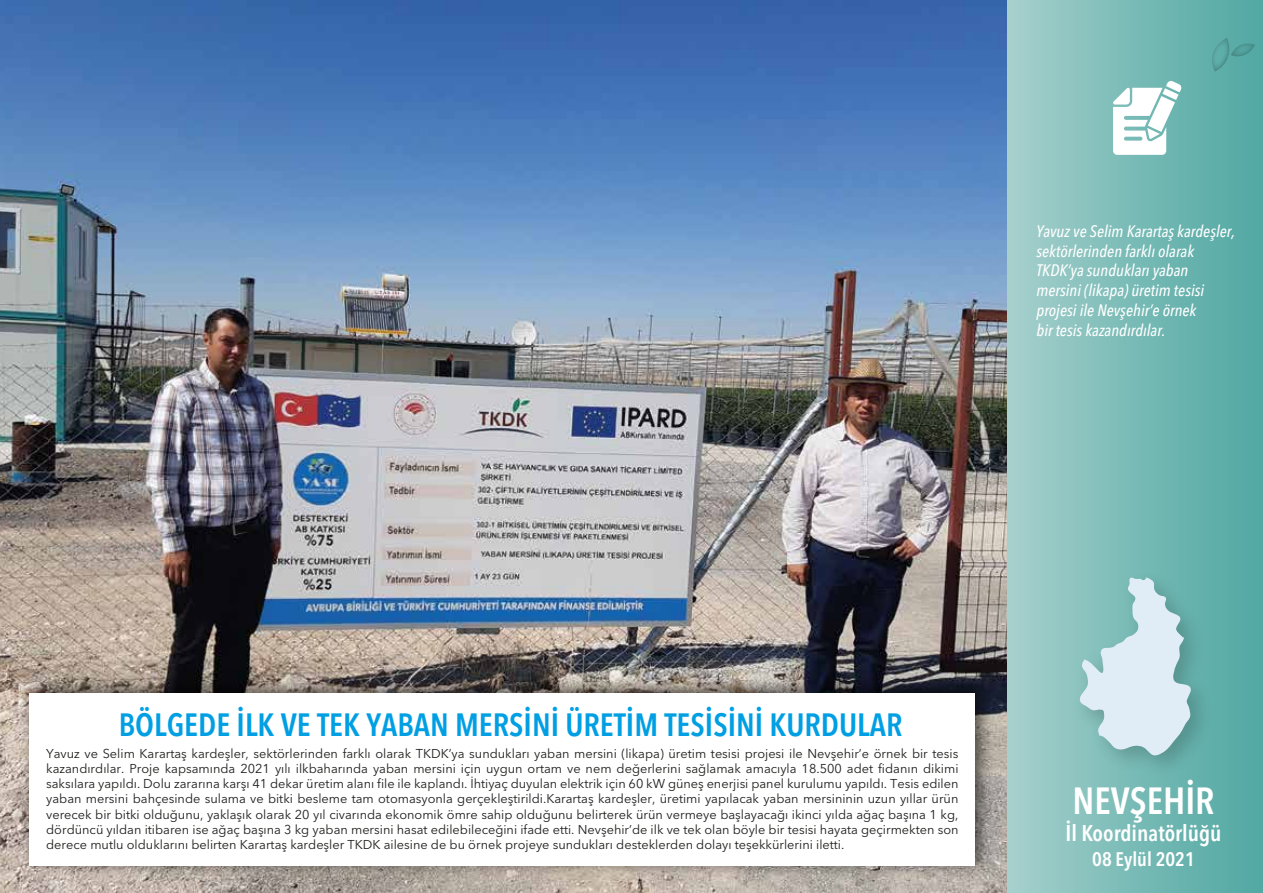
<style>
.page{position:relative;width:1263px;height:893px;background:#fff}
.page>*{position:absolute;margin:0;border:0;box-sizing:border-box;transform-origin:0 0}
.t1{font:600 condensed 37.5px "Avenir Next LT Pro";color:#fff}
.t2{font:600 condensed 31.95px "Avenir Next LT Pro";color:#009fe3}
.t3{font:600 condensed 22.5px "Avenir Next LT Pro";color:#fff}
.t4{font:600 condensed 19.5px "Avenir Next LT Pro";color:#fff}
.t5{font:italic 500 condensed 16.5px/19.8px "Avenir Next LT Pro";color:#fff}
.t6{font:12.75px/15.3px "Avenir Next LT Pro";color:#1d1d1b;text-align:justify}
</style>
<div class="page">
<img style="left:0;top:0;width:1008px;height:893px">
<div style="left:1008px;top:0;width:255px;height:893px;background:linear-gradient(to right,#a5cfcc,#4fa7a1)"></div>
<svg style="left:1212px;top:38px;width:43px;height:34px"></svg>
<svg style="left:1112px;top:81px;width:70px;height:74px"></svg>
<img style="left:11px;top:667px;width:991px;height:218px">
<div style="left:30px;top:693px;width:945px;height:173px;background:#fff"></div>
<img style="left:1064px;top:562px;width:157px;height:223px">
<svg style="left:1078px;top:576px;width:115px;height:181px;background:#b2d4d8"></svg>
<p class="t5" style="left:1036px;top:221px;width:200px">Yavuz ve Selim Karartaş kardeşler, sektörlerinden farklı olarak<br>TKDK’ya sundukları yaban mersini (likapa) üretim tesisi projesi ile Nevşehir’e örnek<br>bir tesis kazandırdılar.</p>
<h2 class="t2" style="left:119px;top:705px;width:785px">BÖLGEDE İLK VE TEK YABAN MERSİNİ ÜRETİM TESİSİNİ KURDULAR</h2>
<p class="t6" style="left:46px;top:745px;width:914px">Yavuz ve Selim Karartaş kardeşler, sektörlerinden farklı olarak TKDK’ya sundukları yaban mersini (likapa) üretim tesisi projesi ile Nevşehir’e örnek bir tesis kazandırdılar. Proje kapsamında 2021 yılı ilkbaharında yaban mersini için uygun ortam ve nem değerlerini sağlamak amacıyla 18.500 adet fidanın dikimi saksılara yapıldı. Dolu zararına karşı 41 dekar üretim alanı file ile kaplandı. İhtiyaç duyulan elektrik için 60 kW güneş enerjisi panel kurulumu yapıldı. Tesis edilen yaban mersini bahçesinde sulama ve bitki besleme tam otomasyonla gerçekleştirildi.Karartaş kardeşler, üretimi yapılacak yaban mersininin uzun yıllar ürün verecek bir bitki olduğunu, yaklaşık olarak 20 yıl civarında ekonomik ömre sahip olduğunu belirterek ürün vermeye başlayacağı ikinci yılda ağaç başına 1 kg, dördüncü yıldan itibaren ise ağaç başına 3 kg yaban mersini hasat edilebileceğini ifade etti. Nevşehir’de ilk ve tek olan böyle bir tesisi hayata geçirmekten son derece mutlu olduklarını belirten Karartaş kardeşler TKDK ailesine de bu örnek projeye sundukları desteklerden dolayı teşekkürlerini iletti.</p>
<h1 class="t1" style="left:1072px;top:778px;width:143px">NEVŞEHİR</h1>
<h3 class="t3" style="left:1065px;top:819px;width:158px">İl Koordinatörlüğü</h3>
<h3 class="t4" style="left:1092px;top:848px;width:104px">08 Eylül 2021</h3>
</div>
